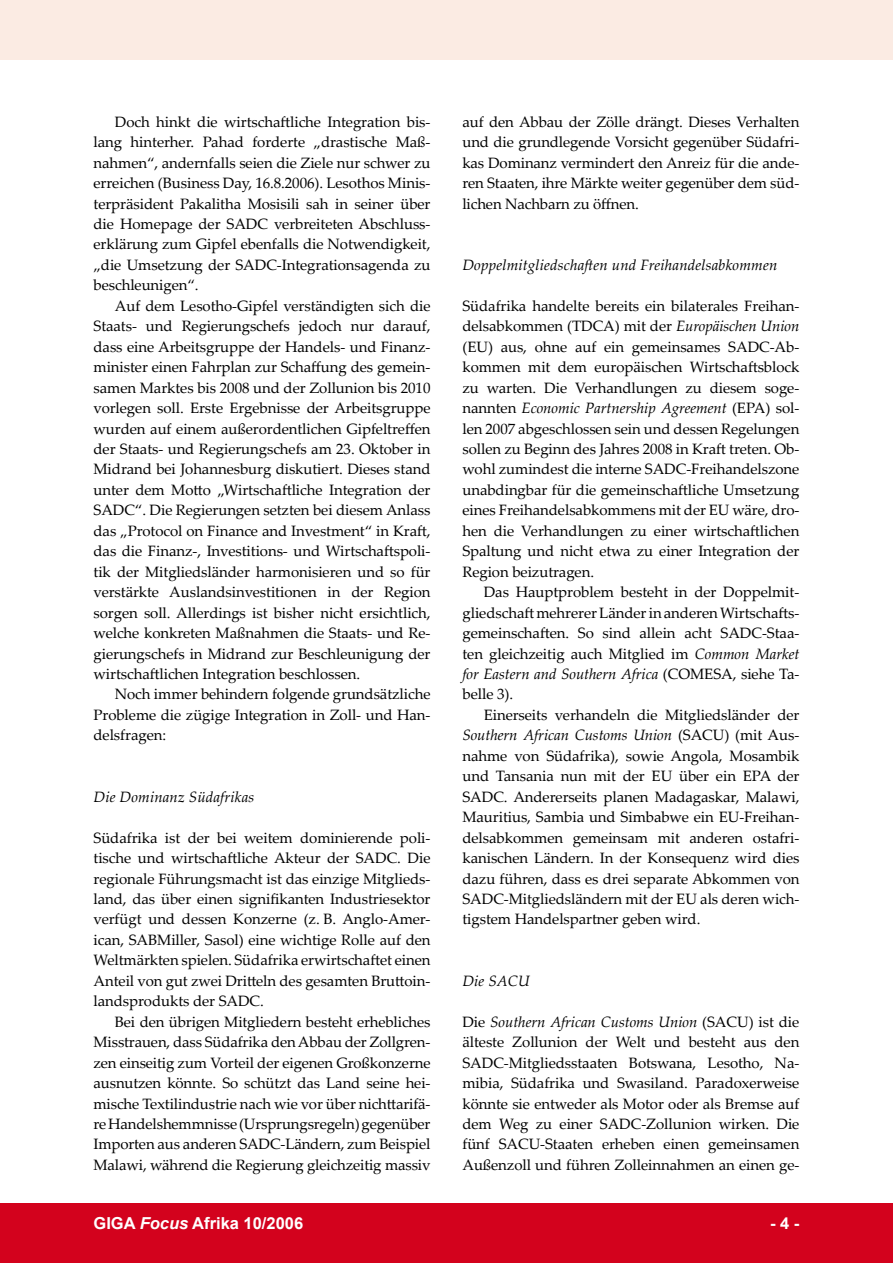
<style>
.page{position:relative;width:893px;height:1263px;background:#fff}
.page>*{position:absolute;margin:0;border:0;box-sizing:border-box;transform-origin:0 0}
.t1{font:700 16.5px "Arial";color:#fff}
.t2{font:15px/20.4px "Palatino Linotype";letter-spacing:-.005em;color:#000;text-align:justify}
.t3{font:italic 15px "Palatino Linotype";letter-spacing:.01em;color:#000}
.s1{font-style:italic}
</style>
<div class="page">
<div style="left:0;top:1203px;width:893px;height:60px;background:#d3021d"></div>
<div style="left:0;top:0;width:893px;height:60px;background:#fbebe3"></div>
<p class="t2" style="left:94px;top:111px;width:338px;text-indent:21px">Doch hinkt die wirtschaftliche Integration bis&shy;lang hinterher. Pahad forderte „drastische Maß&shy;nahmen“, andernfalls seien die Ziele nur schwer zu erreichen (Business Day, 16.8.2006). Lesothos Minis&shy;terpräsident Pakalitha Mosisili sah in seiner über die Homepage der SADC verbreiteten Abschluss&shy;erklärung zum Gipfel ebenfalls die Notwendigkeit, „die Umsetzung der SADC-Integrationsagenda zu beschleunigen“.</p>
<p class="t2" style="left:94px;top:295px;width:339px;text-indent:21px">Auf dem Lesotho-Gipfel verständigten sich die Staats- und Regierungschefs jedoch nur darauf, dass eine Arbeitsgruppe der Handels- und Finanz&shy;minister einen Fahrplan zur Schaffung des gemein&shy;samen Marktes bis 2008 und der Zollunion bis 2010 vorlegen soll. Erste Ergebnisse der Arbeitsgruppe wurden auf einem außerordentlichen Gipfeltreffen der Staats- und Regierungschefs am 23. Oktober in Midrand bei Johannesburg diskutiert. Dieses stand unter dem Motto „Wirtschaftliche Integration der SADC“. Die Regierungen setzten bei diesem Anlass das „Protocol on Finance and Investment“ in Kraft, das die Finanz-, Investitions- und Wirtschaftspoli&shy;tik der Mitgliedsländer harmonisieren und so für verstärkte Auslandsinvestitionen in der Region sorgen soll. Allerdings ist bisher nicht ersichtlich, welche konkreten Maßnahmen die Staats- und Re&shy;gierungschefs in Midrand zur Beschleunigung der wirtschaftlichen Integration beschlossen.</p>
<p class="t2" style="left:94px;top:684px;width:338px;text-indent:21px">Noch immer behindern folgende grundsätzliche Probleme die zügige Integration in Zoll- und Han&shy;delsfragen:</p>
<p class="t3" style="left:94px;top:786px;width:162px">Die Dominanz Südafrikas</p>
<p class="t2" style="left:94px;top:827px;width:339px">Südafrika ist der bei weitem dominierende poli&shy;tische und wirtschaftliche Akteur der SADC. Die regionale Führungsmacht ist das einzige Mitglieds&shy;land, das über einen signifikanten Industriesektor verfügt und dessen Konzerne (z. B. Anglo-Amer&shy;ican, SABMiller, Sasol) eine wichtige Rolle auf den Weltmärkten spielen. Südafrika erwirtschaftet einen Anteil von gut zwei Dritteln des gesamten Bruttoin&shy;landsprodukts der SADC.</p>
<p class="t2" style="left:94px;top:1011px;width:338px;text-indent:21px">Bei den übrigen Mitgliedern besteht erhebliches Misstrauen, dass Südafrika den Abbau der Zollgren&shy;zen einseitig zum Vorteil der eigenen Großkonzerne ausnutzen könnte. So schützt das Land seine hei&shy;mische Textilindustrie nach wie vor über nichttarifä&shy;re Handelshemmnisse (Ursprungsregeln) gegenüber Importen aus anderen SADC-Ländern, zum Beispiel Malawi, während die Regierung gleichzeitig massiv</p>
<p class="t2" style="left:462px;top:111px;width:338px">auf den Abbau der Zölle drängt. Dieses Verhalten und die grundlegende Vorsicht gegenüber Südafri&shy;kas Dominanz vermindert den Anreiz für die ande&shy;ren Staaten, ihre Märkte weiter gegenüber dem süd&shy;lichen Nachbarn zu öffnen.</p>
<p class="t3" style="left:462px;top:254px;width:316px">Doppelmitgliedschaften und Freihandelsabkommen</p>
<p class="t2" style="left:462px;top:295px;width:339px">Südafrika handelte bereits ein bilaterales Freihan&shy;delsabkommen (TDCA) mit der <span class="s1">Europäischen Union </span>(EU) aus, ohne auf ein gemeinsames SADC-Ab&shy;kommen mit dem europäischen Wirtschaftsblock zu warten. Die Verhandlungen zu diesem soge&shy;nannten <span class="s1">Economic Partnership Agreement</span> (EPA) sol&shy;len 2007 abgeschlossen sein und dessen Regelungen sollen zu Beginn des Jahres 2008 in Kraft treten. Ob&shy;wohl zumindest die interne SADC-Freihandelszone unabdingbar für die gemeinschaftliche Umsetzung eines Freihandelsabkommens mit der EU wäre, dro&shy;hen die Verhandlungen zu einer wirtschaftlichen Spaltung und nicht etwa zu einer Integration der Region beizutragen.</p>
<p class="t2" style="left:462px;top:581px;width:338px;text-indent:21px">Das Hauptproblem besteht in der Doppelmit&shy;gliedschaft mehrerer Länder in anderen Wirtschafts&shy;gemeinschaften. So sind allein acht SADC-Staa&shy;ten gleichzeitig auch Mitglied im <span class="s1">Common Market for Eastern and Southern Africa</span> (COMESA, siehe Ta&shy;belle 3).</p>
<p class="t2" style="left:462px;top:704px;width:339px;text-indent:21px">Einerseits verhandeln die Mitgliedsländer der <span class="s1">Southern African Customs Union</span> (SACU) (mit Aus&shy;nahme von Südafrika), sowie Angola, Mosambik und Tansania nun mit der EU über ein EPA der SADC. Andererseits planen Madagaskar, Malawi, Mauritius, Sambia und Simbabwe ein EU-Freihan&shy;delsabkommen gemeinsam mit anderen ostafri&shy;kanischen Ländern. In der Konsequenz wird dies dazu führen, dass es drei separate Abkommen von SADC-Mitgliedsländern mit der EU als deren wich&shy;tigstem Handelspartner geben wird.</p>
<p class="t3" style="left:462px;top:970px;width:69px">Die SACU</p>
<p class="t2" style="left:462px;top:1011px;width:339px">Die <span class="s1">Southern African Customs Union</span> (SACU) ist die älteste Zollunion der Welt und besteht aus den SADC-Mitgliedsstaaten Botswana, Lesotho, Na&shy;mibia, Südafrika und Swasiland. Paradoxerweise könnte sie entweder als Motor oder als Bremse auf dem Weg zu einer SADC-Zollunion wirken. Die fünf SACU-Staaten erheben einen gemeinsamen Außenzoll und führen Zolleinnahmen an einen ge-</p>
<p class="t1" style="left:94px;top:1212px;width:211px">GIGA <span class="s1">Focus</span> Afrika 10/2006</p>
<p class="t1" style="left:770px;top:1212px;width:31px">- -</p>
</div>
